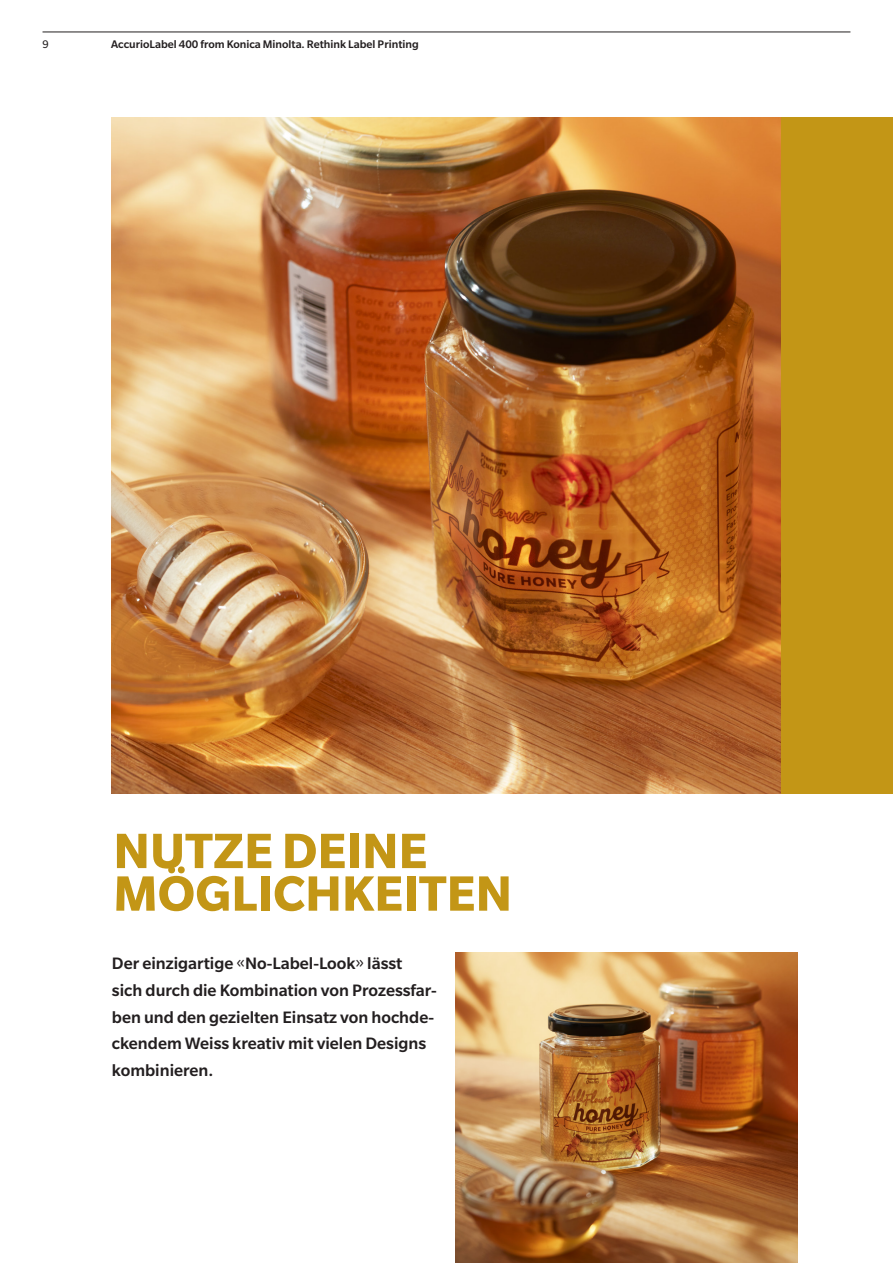
<style>
.page{position:relative;width:893px;height:1263px;background:#fff}
.page>*{position:absolute;margin:0;border:0;box-sizing:border-box;transform-origin:0 0}
.Brochure_Head_Bold_3{font:700 54px "Slate Pro";color:#c39616}
.Brochure_Intro_Med_1{font:500 18px/26.7px "Slate Pro";color:#231f20}
.t1{font:500 12px "Slate Pro";color:#231f20}
.t2{font:12px "Slate Pro";color:#231f20}
.s1{font-weight:400}
</style>
<div class="page">
<img style="left:111px;top:117px;width:671px;height:676px">
<img style="left:455px;top:953px;width:342px;height:310px">
<div style="left:782px;top:117px;width:111px;height:676px;background:#c39616"></div>
<hr style="left:43px;top:32px;width:807px;height:1px;background:#231f20">
<p class="t2" style="left:43px;top:38px;width:8px">9</p>
<p class="t1" style="left:111px;top:38px;width:309px">AccurioLabel 400 from Konica Minolta. Rethink Label Printing</p>
<p class="Brochure_Head_Bold_3" style="left:113px;top:821px;width:316px">NUTZE DEINE</p>
<p class="Brochure_Head_Bold_3" style="left:113px;top:863px;width:400px">MÖGLICHKEITEN</p>
<p class="Brochure_Intro_Med_1" style="left:112px;top:950px;width:292px">Der einzigartige <span class="s1">«</span>No-Label-Look<span class="s1">»</span> lässt</p>
<p class="Brochure_Intro_Med_1" style="left:112px;top:977px;width:326px">sich durch die Kombination von Prozessfar&shy;ben und den gezielten Einsatz von hochde&shy;ckendem Weiss kreativ mit vielen Designs kombinieren.</p>
</div>
